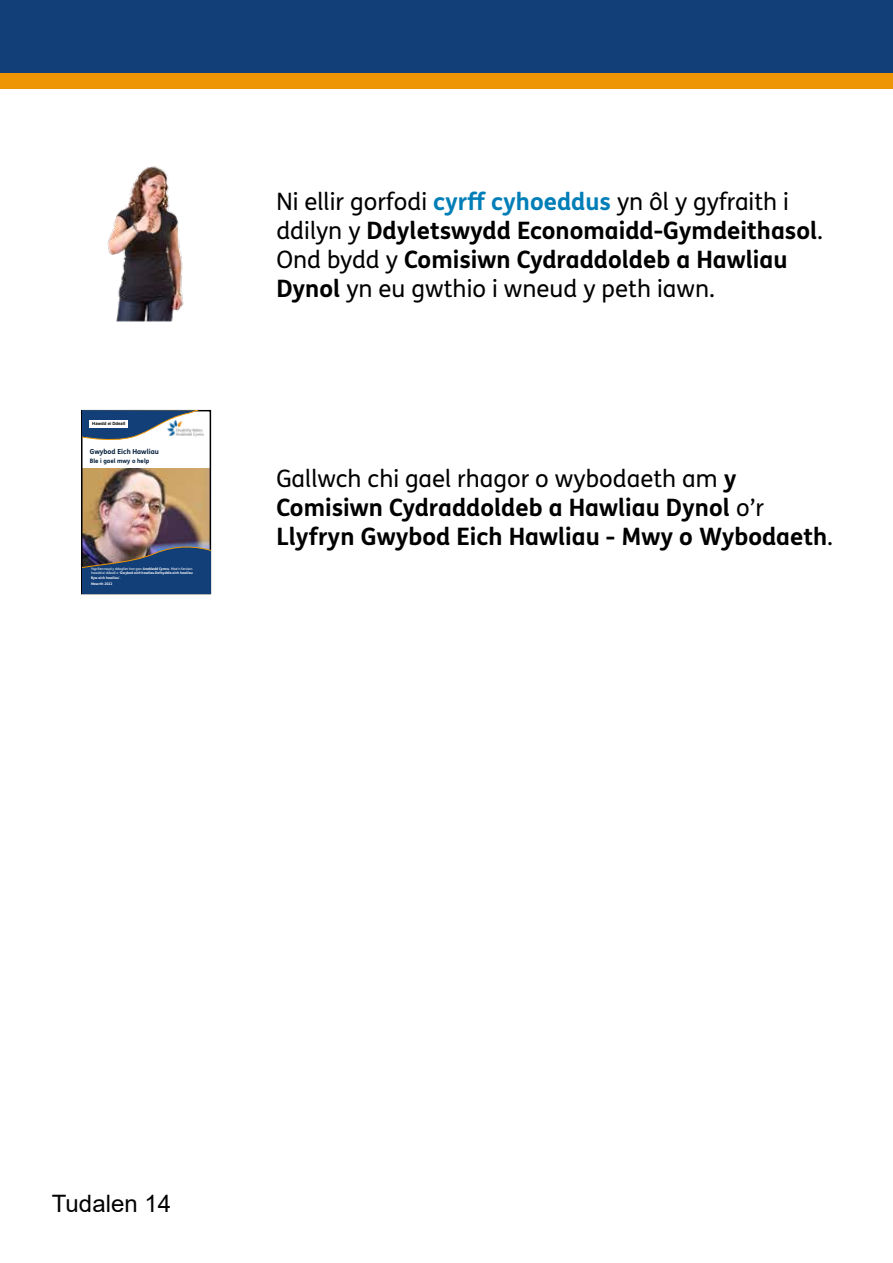
<style>
.page{position:relative;width:893px;height:1263px;background:#fff}
.page>*{position:absolute;margin:0;border:0;box-sizing:border-box;transform-origin:0 0}
.t1{font:24px/28.8px "FS Me Pro";color:#000}
.t2{font:700 24px/28.8px "FS Me Pro";color:#000}
.t3{font:24px "Arial";color:#000}
.t4{font:700 6.9px "FS Me Pro";color:#011b39}
.t5{font:700 6px "FS Me Pro";color:#011b39}
.t6{font:700 4.35px "Arial";color:#000}
.t7{font:700 3.45px/4.2px "FS Me Pro";color:#fff;text-align:justify}
.s1{font-weight:400}
.s2{font-weight:700;color:#007eb7}
.s3{font-weight:700}
</style>
<div class="page">
<div style="left:0;top:3px;width:893px;height:85px;background:#ed9504"></div>
<div style="left:0;top:0;width:893px;height:72px;background:#123f78"></div>
<img style="left:84px;top:469px;width:124px;height:66px">
<div style="left:81px;top:410px;width:130px;height:184px;border:2px solid #000"></div>
<img style="left:107px;top:166px;width:77px;height:156px">
<svg style="left:82px;top:411px;width:123px;height:38px"></svg>
<img style="left:166px;top:420px;width:38px;height:17px">
<div style="left:90px;top:420px;width:38px;height:8px;background:#fff"></div>
<img style="left:82px;top:535px;width:128px;height:58px">
<p class="t6" style="left:92px;top:421px;width:35px">Hawdd ei Ddeall</p>
<p class="t4" style="left:90px;top:446px;width:71px">Gwybod Eich Hawliau</p>
<p class="t5" style="left:90px;top:456px;width:61px">Ble i gael mwy o help</p>
<p class="t7" style="left:91px;top:567px;width:103px"><span class="s1">Ysgrifennwyd y ddogfen hon gan</span> Anabledd Cymru<span class="s1">. Mae’n fersiwn hawdd ei ddeall o ‘</span>Gwybod eich hawliau Defnyddio eich hawliau Byw eich hawliau<span class="s1">’.</span></p>
<p class="t7" style="left:91px;top:582px;width:23px">Mawrth 2022</p>
<p class="t1" style="left:276px;top:187px;width:548px">Ni ellir gorfodi <span class="s2">cyrf cyhoeddus</span> yn ôl y gyfraith i ddilyn y <span class="s3">Ddyletswydd Economaidd-Gymdeithasol</span>.<br>Ond bydd y <span class="s3">Comisiwn Cydraddoldeb a Hawliau Dynol</span> yn eu gwthio i wneud y peth iawn.</p>
<p class="t2" style="left:276px;top:463px;width:558px"><span class="s1">Gallwch chi gael rhagor o wybodaeth am</span> y<br>Comisiwn Cydraddoldeb a Hawliau Dynol <span class="s1">o’r<br></span>Llyfryn Gwybod Eich Hawliau - Mwy o Wybodaeth<span class="s1">.</span></p>
<p class="t3" style="left:52px;top:1187px;width:121px">Tudalen 14</p>
</div>
